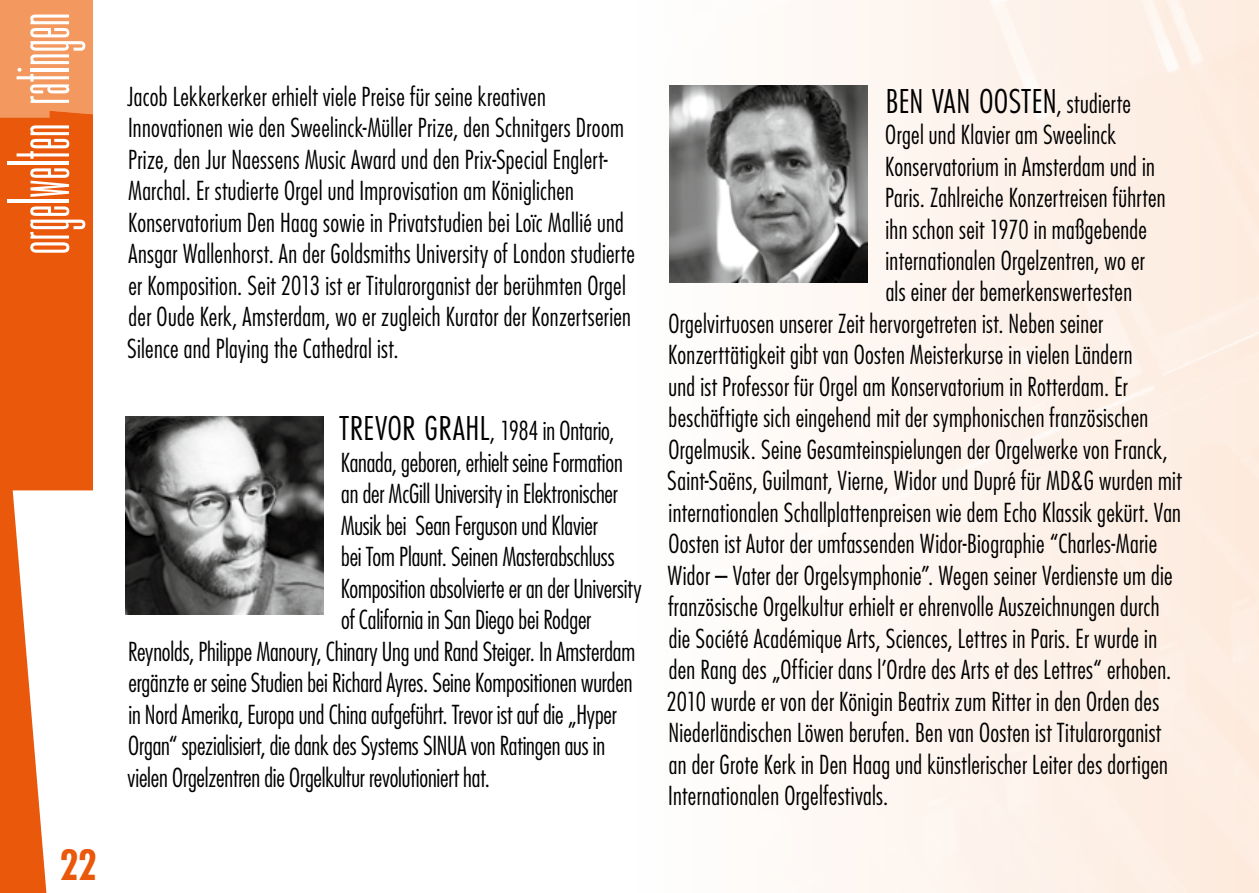
<style>
.page{position:relative;width:1259px;height:893px;background:#fff}
.page>*{position:absolute;margin:0;border:0;box-sizing:border-box;transform-origin:0 0}
.t1{font:700 condensed 40.5px "Futura";color:#ea580c}
.t2{font:36px "Futura PT Cond";letter-spacing:.01em;color:#000}
.t3{font:300 condensed 25.5px/31.5px "Futura";letter-spacing:.01em;color:#000}
.t4{font:300 condensed 25.5px "Futura";letter-spacing:-.01em;color:#000}
.s1{font-family:"Futura PT Cond";font-weight:400;font-stretch:normal;font-size:36px}
.s2{font-family:"Futura";font-weight:300;font-stretch:condensed;font-size:25.5px}
</style>
<div class="page">
<img style="left:669px;top:0;width:590px;height:893px">
<svg style="left:0;top:270px;width:93px;height:623px;fill:#ea580c"></svg>
<svg style="left:0;top:0;width:93px;height:270px;background:#f08c53"></svg>
<img style="left:670px;top:85px;width:197px;height:198px">
<img style="left:125px;top:417px;width:198px;height:197px">
<h1 class="t1" style="left:59px;top:839px;width:39px">22</h1>
<p class="t3" style="left:127px;top:80px;width:509px">Jacob Lekkerkerker erhielt viele Preise für seine kreativen Innovationen wie den Sweelinck-Müller Prize, den Schnitgers Droom Prize, den Jur Naessens Music Award und den Prix-Special Englert-Marchal. Er studierte Orgel und Improvisation am Königlichen Konservatorium Den Haag sowie in Privatstudien bei Loïc Mallié und Ansgar Wallenhorst. An der Goldsmiths University of London studierte er Komposition. Seit 2013 ist er Titularorganist der berühmten Orgel der Oude Kerk, Amsterdam, wo er zugleich Kurator der Konzertserien Silence and Playing the Cathedral ist.</p>
<p class="t4" style="left:339px;top:415px;width:276px"><span class="s1">TREVOR GRAHL</span>, 1984 in Ontario,</p>
<p class="t3" style="left:341px;top:446px;width:283px">Kanada, geboren, erhielt seine Formation</p>
<p class="t4" style="left:341px;top:478px;width:278px">an der McGill University in Elektronischer</p>
<p class="t3" style="left:341px;top:509px;width:258px">Musik bei Sean Ferguson und Klavier</p>
<p class="t3" style="left:341px;top:541px;width:275px">bei Tom Plaunt. Seinen Masterabschluss</p>
<p class="t3" style="left:341px;top:572px;width:302px">Komposition absolvierte er an der University</p>
<p class="t3" style="left:341px;top:604px;width:252px">of California in San Diego bei Rodger</p>
<p class="t4" style="left:128px;top:635px;width:508px">Reynolds, Philippe Manoury, Chinary Ung und Rand Steiger. In Amsterdam</p>
<p class="t3" style="left:128px;top:667px;width:505px">ergänzte er seine Studien bei Richard Ayres. Seine Kompositionen wurden</p>
<p class="t3" style="left:128px;top:698px;width:490px">in Nord Amerika, Europa und China aufgeführt. Trevor ist auf die „Hyper</p>
<p class="t4" style="left:128px;top:730px;width:478px">Organ“ spezialisiert, die dank des Systems SINUA von Ratingen aus in</p>
<p class="t3" style="left:128px;top:761px;width:364px">vielen Orgelzentren die Orgelkultur revolutioniert hat.</p>
<h2 class="t2" style="left:886px;top:80px;width:247px">BEN VAN OOSTEN<span class="s2">, studierte</span></h2>
<p class="t3" style="left:885px;top:118px;width:232px">Orgel und Klavier am Sweelinck</p>
<p class="t3" style="left:885px;top:150px;width:271px">Konservatorium in Amsterdam und in</p>
<p class="t3" style="left:885px;top:181px;width:282px">Paris. Zahlreiche Konzertreisen führten</p>
<p class="t3" style="left:885px;top:213px;width:263px">ihn schon seit 1970 in maßgebende</p>
<p class="t3" style="left:885px;top:244px;width:261px">internationalen Orgelzentren, wo er</p>
<p class="t3" style="left:885px;top:276px;width:248px">als einer der bemerkenswertesten</p>
<p class="t3" style="left:668px;top:307px;width:436px">Orgelvirtuosen unserer Zeit hervorgetreten ist. Neben seiner</p>
<p class="t3" style="left:668px;top:339px;width:466px">Konzerttätigkeit gibt van Oosten Meisterkurse in vielen Ländern</p>
<p class="t3" style="left:668px;top:370px;width:461px">und ist Professor für Orgel am Konservatorium in Rotterdam. Er</p>
<p class="t3" style="left:668px;top:402px;width:481px">beschäftigte sich eingehend mit der symphonischen französischen</p>
<p class="t3" style="left:668px;top:433px;width:501px">Orgelmusik. Seine Gesamteinspielungen der Orgelwerke von Franck,</p>
<p class="t3" style="left:667px;top:465px;width:516px">Saint-Saëns, Guilmant, Vierne, Widor und Dupré für MD&amp;G wurden mit</p>
<p class="t3" style="left:668px;top:496px;width:514px">internationalen Schallplattenpreisen wie dem Echo Klassik gekürt. Van</p>
<p class="t3" style="left:668px;top:528px;width:490px">Oosten ist Autor der umfassenden Widor-Biographie “Charles-Marie</p>
<p class="t3" style="left:667px;top:559px;width:507px">Widor – Vater der Orgelsymphonie”. Wegen seiner Verdienste um die</p>
<p class="t3" style="left:668px;top:591px;width:492px">französische Orgelkultur erhielt er ehrenvolle Auszeichnungen durch</p>
<p class="t3" style="left:669px;top:622px;width:490px">die Société Académique Arts, Sciences, Lettres in Paris. Er wurde in</p>
<p class="t3" style="left:669px;top:654px;width:504px">den Rang des „Officier dans l’Ordre des Arts et des Lettres“ erhoben.</p>
<p class="t3" style="left:666px;top:685px;width:494px">2010 wurde er von der Königin Beatrix zum Ritter in den Orden des</p>
<p class="t3" style="left:668px;top:717px;width:494px">Niederländischen Löwen berufen. Ben van Oosten ist Titularorganist</p>
<p class="t3" style="left:669px;top:748px;width:501px">an der Grote Kerk in Den Haag und künstlerischer Leiter des dortigen</p>
<p class="t3" style="left:668px;top:780px;width:222px">Internationalen Orgelfestivals.</p>
</div>
